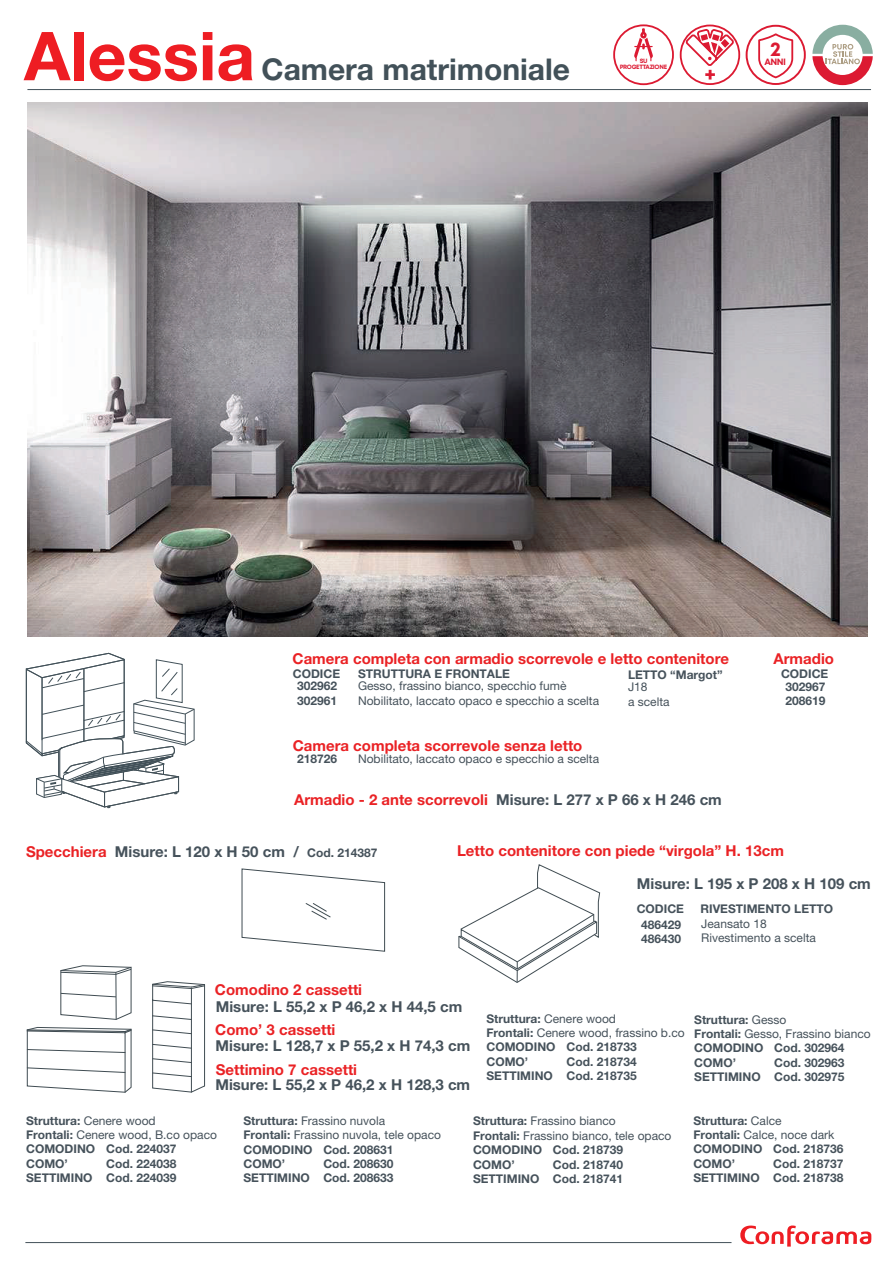
<style>
.page{position:relative;width:893px;height:1263px;background:#fff}
.page>*{position:absolute;margin:0;border:0;box-sizing:border-box;transform-origin:0 0}
.t1{font:700 67.5px "Helvetica Neue LT Pro";color:#ee1d23}
.t2{font:700 30px "Helvetica Neue LT Pro";color:#425159}
.t3{font:700 19.95px "Mont";color:#dc1a32}
.t4{font:700 15px "Helvetica Neue LT Pro";color:#ea2225}
.t5{font:700 15px "Helvetica Neue LT Pro";color:#46525b}
.t6{font:700 12px/14.4px "Helvetica Neue LT Pro";color:#46525b}
.t7{font:12px/14.4px "Helvetica Neue LT Pro";color:#46525b}
.t8{font:700 9.15px "Mont";color:#dc1a32}
.t9{font:700 6.15px "Mont";letter-spacing:-.05em;color:#dc1a32}
.s1{color:#46525b}
.s2{color:#ea2225}
.s3{font-size:12px}
.s4{font-weight:400}
</style>
<div class="page">
<hr style="left:27px;top:89px;width:844px;height:1px;background:#425159">
<svg style="left:740px;top:1225px;width:131px;height:21px"></svg>
<hr style="left:25px;top:1242px;width:707px;height:1px;background:#425159">
<svg style="left:458px;top:864px;width:142px;height:119px"></svg>
<svg style="left:241px;top:868px;width:144px;height:84px"></svg>
<svg style="left:60px;top:965px;width:72px;height:55px"></svg>
<svg style="left:27px;top:1027px;width:105px;height:66px"></svg>
<svg style="left:152px;top:981px;width:54px;height:112px"></svg>
<svg style="left:25px;top:653px;width:170px;height:155px"></svg>
<img style="left:28px;top:103px;width:840px;height:534px">
<div style="left:680px;top:25px;width:60px;height:60px;border:2px solid #dc1a32;border-radius:50%"></div>
<svg style="left:684px;top:27px;width:52px;height:53px"></svg>
<svg style="left:812px;top:25px;width:61px;height:60px"></svg>
<div style="left:746px;top:25px;width:60px;height:60px;border:2px solid #dc1a32;border-radius:50%"></div>
<svg style="left:757px;top:32px;width:37px;height:47px"></svg>
<div style="left:613px;top:24px;width:61px;height:61px;border:2px solid #dc1a32;border-radius:50%"></div>
<svg style="left:634px;top:28px;width:19px;height:33px"></svg>
<h1 class="t1" style="left:24px;top:14px;width:233px">Alessia</h1>
<h2 class="t2" style="left:261px;top:51px;width:310px">Camera matrimoniale</h2>
<p class="t9" style="left:640px;top:57px;width:9px">SU</p>
<p class="t9" style="left:620px;top:63px;width:49px">PROGETTAZIONE</p>
<h3 class="t3" style="left:770px;top:36px;width:12px">2</h3>
<p class="t8" style="left:764px;top:56px;width:23px">ANNI</p>
<p class="t4" style="left:293px;top:649px;width:438px">Camera completa con armadio scorrevole e letto contenitore</p>
<p class="t6" style="left:293px;top:666px;width:49px">CODICE</p>
<p class="t6" style="left:358px;top:666px;width:154px">STRUTTURA E FRONTALE</p>
<p class="t7" style="left:358px;top:679px;width:243px">Gesso, frassino bianco, specchio fumè<br>Nobilitato, laccato opaco e specchio a scelta</p>
<p class="t6" style="left:628px;top:667px;width:96px">LETTO “Margot”</p>
<p class="t7" style="left:628px;top:680px;width:43px">J18<br>a scelta</p>
<p class="t6" style="left:297px;top:679px;width:42px">302962<br>302961</p>
<p class="t4" style="left:293px;top:737px;width:291px">Camera completa scorrevole senza letto</p>
<p class="t6" style="left:297px;top:751px;width:42px">218726</p>
<p class="t7" style="left:358px;top:751px;width:243px">Nobilitato, laccato opaco e specchio a scelta</p>
<p class="t4" style="left:294px;top:790px;width:429px">Armadio - 2 ante scorrevoli <span class="s1">Misure: L 277 x P 66 x H 246 cm</span></p>
<p class="t4" style="left:774px;top:649px;width:62px">Armadio</p>
<p class="t6" style="left:781px;top:667px;width:49px;line-height:12.6px;text-align:center">CODICE<br>302967</p>
<p class="t6" style="left:786px;top:693px;width:42px">208619</p>
<p class="t5" style="left:26px;top:842px;width:353px"><span class="s2">Specchiera</span> Misure: L 120 x H 50 cm / <span class="s3">Cod. 214387</span></p>
<p class="t4" style="left:457px;top:842px;width:328px">Letto contenitore con piede “virgola” H. 13cm</p>
<p class="t5" style="left:637px;top:874px;width:235px">Misure: L 195 x P 208 x H 109 cm</p>
<p class="t6" style="left:637px;top:901px;width:49px;line-height:15.6px;text-align:center">CODICE<br>486429</p>
<p class="t6" style="left:641px;top:931px;width:42px">486430</p>
<p class="t6" style="left:700px;top:901px;width:134px">RIVESTIMENTO LETTO</p>
<p class="t7" style="left:701px;top:916px;width:116px">Jeansato 18<br>Rivestimento a scelta</p>
<p class="t4" style="left:215px;top:981px;width:149px">Comodino 2 cassetti</p>
<p class="t5" style="left:216px;top:997px;width:248px">Misure: L 55,2 x P 46,2 x H 44,5 cm</p>
<p class="t4" style="left:215px;top:1020px;width:122px">Como’ 3 cassetti</p>
<p class="t5" style="left:216px;top:1036px;width:256px">Misure: L 128,7 x P 55,2 x H 74,3 cm</p>
<p class="t4" style="left:216px;top:1060px;width:143px">Settimino 7 cassetti</p>
<p class="t5" style="left:215px;top:1076px;width:256px">Misure: L 55,2 x P 46,2 x H 128,3 cm</p>
<p class="t6" style="left:487px;top:1011px;width:200px">Struttura: <span class="s4">Cenere wood<br></span>Frontali: <span class="s4">Cenere wood, frassino b.co<br></span>COMODINO Cod. 218733<br>COMO’</p>
<p class="t6" style="left:487px;top:1054px;width:152px;text-align:right">Cod. 218734<br>SETTIMINO Cod. 218735</p>
<p class="t6" style="left:26px;top:1113px;width:192px">Struttura: <span class="s4">Cenere wood<br></span>Frontali: <span class="s4">Cenere wood, B.co opaco<br></span>COMODINO Cod. 224037<br>COMO’</p>
<p class="t6" style="left:26px;top:1156px;width:152px;text-align:right">Cod. 224038<br>SETTIMINO Cod. 224039</p>
<p class="t6" style="left:243px;top:1113px;width:199px">Struttura: <span class="s4">Frassino nuvola<br></span>Frontali: <span class="s4">Frassino nuvola, tele opaco<br></span>COMODINO Cod. 208631<br>COMO’</p>
<p class="t6" style="left:243px;top:1156px;width:152px;text-align:right">Cod. 208630<br>SETTIMINO Cod. 208633</p>
<p class="t6" style="left:473px;top:1114px;width:200px">Struttura: <span class="s4">Frassino bianco<br></span>Frontali: <span class="s4">Frassino bianco, tele opaco<br></span>COMODINO Cod. 218739<br>COMO’</p>
<p class="t6" style="left:473px;top:1157px;width:152px;text-align:right">Cod. 218740<br>SETTIMINO Cod. 218741</p>
<p class="t6" style="left:694px;top:1012px;width:178px">Struttura: <span class="s4">Gesso<br></span>Frontali: <span class="s4">Gesso, Frassino bianco<br></span>COMODINO Cod. 302964<br>COMO’</p>
<p class="t6" style="left:694px;top:1055px;width:152px;text-align:right">Cod. 302963<br>SETTIMINO Cod. 302975</p>
<p class="t6" style="left:693px;top:1113px;width:152px">Struttura: <span class="s4">Calce<br></span>Frontali: <span class="s4">Calce, noce dark<br></span>COMODINO Cod. 218736<br>COMO’</p>
<p class="t6" style="left:693px;top:1156px;width:152px;text-align:right">Cod. 218737<br>SETTIMINO Cod. 218738</p>
</div>
